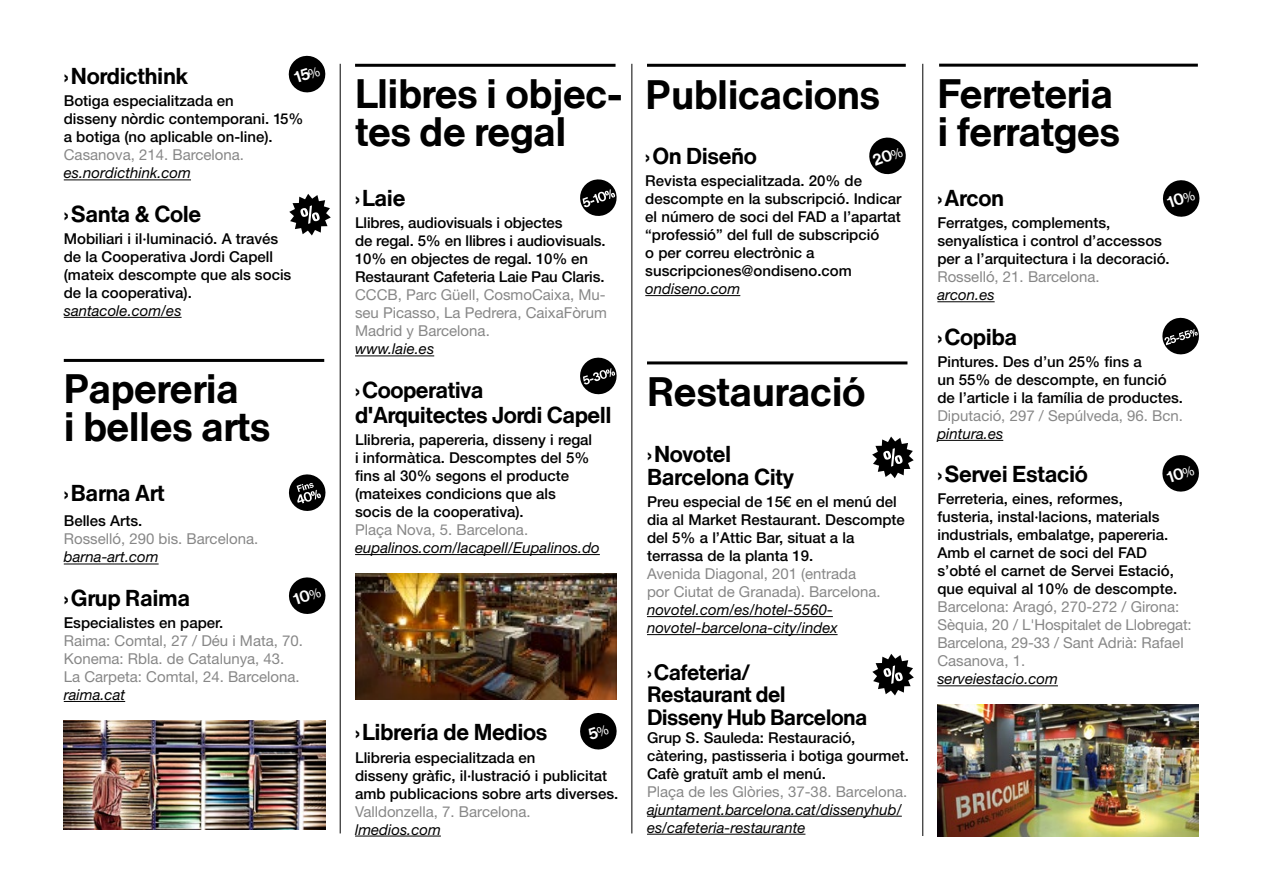
<style>
.page{position:relative;width:1263px;height:893px;background:#fff}
.page>*{position:absolute;margin:0;border:0;box-sizing:border-box;transform-origin:0 0}
.t1{font:37.5px/37.5px "Neue Haas Grotesk";letter-spacing:-.015em;color:#000}
.t2{font:21px/22.5px "Neue Haas Grotesk";letter-spacing:-.02em;color:#000}
.t3{font:20.25px/22.5px "Neue Haas Grotesk";letter-spacing:-.03em;color:#000}
.t4{font:500 15px/18px "Helvetica Neue LT Std";color:#000}
.t5{font:15px/18px "Helvetica Neue LT Std";color:#878787}
.t6{font:italic 15px/18px "Helvetica Neue LT Std";color:#000}
.s1{font-family:"Helvetica Neue";font-weight:700}
</style>
<div class="page">
<hr style="left:64px;top:564px;width:95px;height:1px;background:#000">
<hr style="left:64px;top:701px;width:61px;height:1px;background:#000">
<hr style="left:937px;top:301px;width:58px;height:1px;background:#000">
<hr style="left:937px;top:440px;width:66px;height:1px;background:#000">
<hr style="left:937px;top:685px;width:121px;height:1px;background:#000">
<hr style="left:645px;top:295px;width:95px;height:1px;background:#000">
<hr style="left:64px;top:359px;width:260px;height:3px;background:#000">
<hr style="left:939px;top:64px;width:259px;height:3px;background:#000">
<hr style="left:647px;top:64px;width:259px;height:3px;background:#000">
<img style="left:64px;top:721px;width:261px;height:108px">
<hr style="left:647px;top:616px;width:186px;height:1px;background:#000">
<hr style="left:647px;top:634px;width:190px;height:1px;background:#000">
<hr style="left:647px;top:816px;width:255px;height:1px;background:#000">
<hr style="left:647px;top:834px;width:158px;height:1px;background:#000">
<hr style="left:647px;top:361px;width:260px;height:3px;background:#000">
<svg style="left:872px;top:437px;width:42px;height:41px"></svg>
<svg style="left:872px;top:654px;width:42px;height:41px"></svg>
<svg style="left:1162px;top:317px;width:37px;height:38px"></svg>
<hr style="left:631px;top:64px;width:1px;height:769px;background:#000">
<hr style="left:340px;top:64px;width:1px;height:769px;background:#000">
<hr style="left:922px;top:64px;width:1px;height:772px;background:#000">
<hr style="left:64px;top:180px;width:127px;height:1px;background:#000">
<hr style="left:64px;top:317px;width:118px;height:1px;background:#000">
<svg style="left:289px;top:194px;width:42px;height:41px"></svg>
<img style="left:938px;top:704px;width:261px;height:132px">
<hr style="left:355px;top:356px;width:79px;height:1px;background:#000">
<hr style="left:355px;top:554px;width:245px;height:1px;background:#000">
<hr style="left:355px;top:836px;width:86px;height:1px;background:#000">
<hr style="left:355px;top:64px;width:260px;height:3px;background:#000">
<svg style="left:580px;top:357px;width:37px;height:38px"></svg>
<svg style="left:580px;top:179px;width:37px;height:37px"></svg>
<img style="left:355px;top:573px;width:262px;height:127px">
<svg style="left:288px;top:474px;width:38px;height:37px"></svg>
<svg style="left:869px;top:137px;width:37px;height:38px"></svg>
<svg style="left:289px;top:577px;width:37px;height:37px"></svg>
<svg style="left:1162px;top:180px;width:38px;height:37px"></svg>
<svg style="left:1162px;top:455px;width:37px;height:37px"></svg>
<svg style="left:288px;top:55px;width:38px;height:38px"></svg>
<svg style="left:580px;top:713px;width:37px;height:37px"></svg>
<h2 class="t2" style="left:64px;top:65px;width:126px"><span class="s1">›</span>Nordicthink</h2>
<p class="t4" style="left:64px;top:92px;width:241px">Botiga especialitzada en<br>disseny nòrdic contemporani. 15% a botiga (no aplicable on-line).</p>
<p class="t5" style="left:64px;top:146px;width:182px">Casanova, 214. Barcelona.</p>
<p class="t6" style="left:64px;top:164px;width:129px">es.nordicthink.com</p>
<h2 class="t2" style="left:64px;top:202px;width:139px"><span class="s1">›</span>Santa &amp; Cole</h2>
<p class="t4" style="left:64px;top:229px;width:229px">Mobiliari i il·luminació. A través de la Cooperativa Jordi Capell (mateix descompte que als socis de la cooperativa).</p>
<p class="t6" style="left:64px;top:301px;width:119px">santacole.com/es</p>
<h1 class="t1" style="left:64px;top:370px;width:209px">Papereria<br>i belles arts</h1>
<h2 class="t2" style="left:64px;top:482px;width:102px"><span class="s1">›</span>Barna Art</h2>
<p class="t4" style="left:64px;top:512px;width:80px">Belles Arts.</p>
<p class="t5" style="left:64px;top:530px;width:196px">Rosselló, 290 bis. Barcelona.</p>
<p class="t6" style="left:64px;top:548px;width:96px">barna-art.com</p>
<h2 class="t2" style="left:64px;top:586px;width:128px"><span class="s1">›</span>Grup Raima</h2>
<p class="t4" style="left:64px;top:613px;width:161px">Especialistes en paper.</p>
<p class="t5" style="left:64px;top:631px;width:241px">Raima: Comtal, 27 / Déu i Mata, 70.<br>Konema: Rbla. de Catalunya, 43.<br>La Carpeta: Comtal, 24. Barcelona.</p>
<p class="t6" style="left:64px;top:685px;width:63px">raima.cat</p>
<h1 class="t1" style="left:355px;top:75px;width:269px">Llibres i objec&shy;tes de regal</h1>
<h2 class="t2" style="left:355px;top:187px;width:52px"><span class="s1">›</span>Laie</h2>
<p class="t4" style="left:355px;top:214px;width:252px">Llibres, audiovisuals i objectes<br>de regal. 5% en llibres i audiovisuals.<br>10% en objectes de regal. 10% en Restaurant Cafeteria Laie Pau Claris.</p>
<p class="t5" style="left:355px;top:286px;width:253px;text-align:justify">CCCB, Parc Güell, CosmoCaixa, Mu&shy;seu Picasso, La Pedrera, CaixaFòrum Madrid y Barcelona.</p>
<p class="t6" style="left:355px;top:340px;width:81px">www.laie.es</p>
<h2 class="t2" style="left:355px;top:377px;width:258px;line-height:25.2px"><span class="s1">›</span>Cooperativa d'Arquitectes Jordi Capell</h2>
<p class="t4" style="left:355px;top:431px;width:239px">Llibreria, papereria, disseny i regal i informàtica. Descomptes del 5% fins al 30% segons el producte (mateixes condicions que als socis de la cooperativa).</p>
<p class="t5" style="left:355px;top:520px;width:175px">Plaça Nova, 5. Barcelona.</p>
<p class="t6" style="left:355px;top:538px;width:246px">eupalinos.com/lacapell/Eupalinos.do</p>
<h2 class="t2" style="left:355px;top:721px;width:194px"><span class="s1">›</span>Librería de Medios</h2>
<p class="t4" style="left:355px;top:748px;width:265px">Llibreria especialitzada en<br>disseny gràfic, il·lustració i publicitat amb publicacions sobre arts diverses.</p>
<p class="t5" style="left:355px;top:802px;width:177px">Valldonzella, 7. Barcelona.</p>
<p class="t6" style="left:355px;top:820px;width:87px">lmedios.com</p>
<h1 class="t1" style="left:645px;top:76px;width:236px">Publicacions</h1>
<h2 class="t2" style="left:645px;top:144px;width:113px"><span class="s1">›</span>On Diseño</h2>
<p class="t4" style="left:645px;top:172px;width:257px">Revista especialitzada. 20% de descompte en la subscripció. Indicar el número de soci del FAD a l’apartat “professió” del full de subscripció<br>o per correu electrònic a suscripciones@ondiseno.com</p>
<p class="t6" style="left:645px;top:280px;width:97px">ondiseno.com</p>
<h1 class="t1" style="left:647px;top:373px;width:220px">Restauració</h1>
<h2 class="t2" style="left:647px;top:443px;width:148px"><span class="s1">›</span>Novotel<br>Barcelona City</h2>
<p class="t4" style="left:647px;top:493px;width:259px">Preu especial de 15€ en el menú del dia al Market Restaurant. Descompte del 5% a l’Attic Bar, situat a la terrassa de la planta 19.</p>
<p class="t5" style="left:647px;top:565px;width:235px">Avenida Diagonal, 201 (entrada por Ciutat de Granada). Barcelona.</p>
<p class="t6" style="left:647px;top:600px;width:192px">novotel.com/es/hotel-5560- novotel-barcelona-city/index</p>
<h3 class="t3" style="left:647px;top:661px;width:222px"><span class="s1">›</span>Cafeteria/<br>Restaurant del<br>Disseny Hub Barcelona</h3>
<p class="t4" style="left:647px;top:728px;width:264px">Grup S. Sauleda: Restauració, càtering, pastisseria i botiga gourmet.<br>Cafè gratuït amb el menú.</p>
<p class="t5" style="left:647px;top:782px;width:262px">Plaça de les Glòries, 37-38. Barcelona.</p>
<p class="t6" style="left:647px;top:800px;width:256px">ajuntament.barcelona.cat/dissenyhub/ es/cafeteria-restaurante</p>
<h1 class="t1" style="left:937px;top:75px;width:184px">Ferreteria i ferratges</h1>
<h2 class="t2" style="left:937px;top:187px;width:68px"><span class="s1">›</span>Arcon</h2>
<p class="t4" style="left:937px;top:214px;width:234px">Ferratges, complements, senyalística i control d’accessos per a l’arquitectura i la decoració.</p>
<p class="t5" style="left:937px;top:268px;width:164px">Rosselló, 21. Barcelona.</p>
<p class="t6" style="left:937px;top:286px;width:59px">arcon.es</p>
<h2 class="t2" style="left:937px;top:325px;width:82px"><span class="s1">›</span>Copiba</h2>
<p class="t4" style="left:937px;top:352px;width:247px">Pintures. Des d’un 25% fins a<br>un 55% de descompte, en funció de l’article i la família de productes.</p>
<p class="t5" style="left:937px;top:406px;width:247px">Diputació, 297 / Sepúlveda, 96. Bcn.</p>
<p class="t6" style="left:937px;top:424px;width:67px">pintura.es</p>
<h2 class="t2" style="left:937px;top:463px;width:152px"><span class="s1">›</span>Servei Estació</h2>
<p class="t4" style="left:937px;top:490px;width:241px">Ferreteria, eines, reformes, fusteria, instal·lacions, materials industrials, embalatge, papereria.<br>Amb el carnet de soci del FAD s’obté el carnet de Servei Estació, que equival al 10% de descompte.</p>
<p class="t5" style="left:937px;top:598px;width:256px">Barcelona: Aragó, 270-272 / Girona:<br>Sèquia, 20 / L'Hospitalet de Llobregat:<br>Barcelona, 29-33 / Sant Adrià: Rafael<br>Casanova, 1.</p>
<p class="t6" style="left:937px;top:670px;width:122px">serveiestacio.com</p>
</div>
